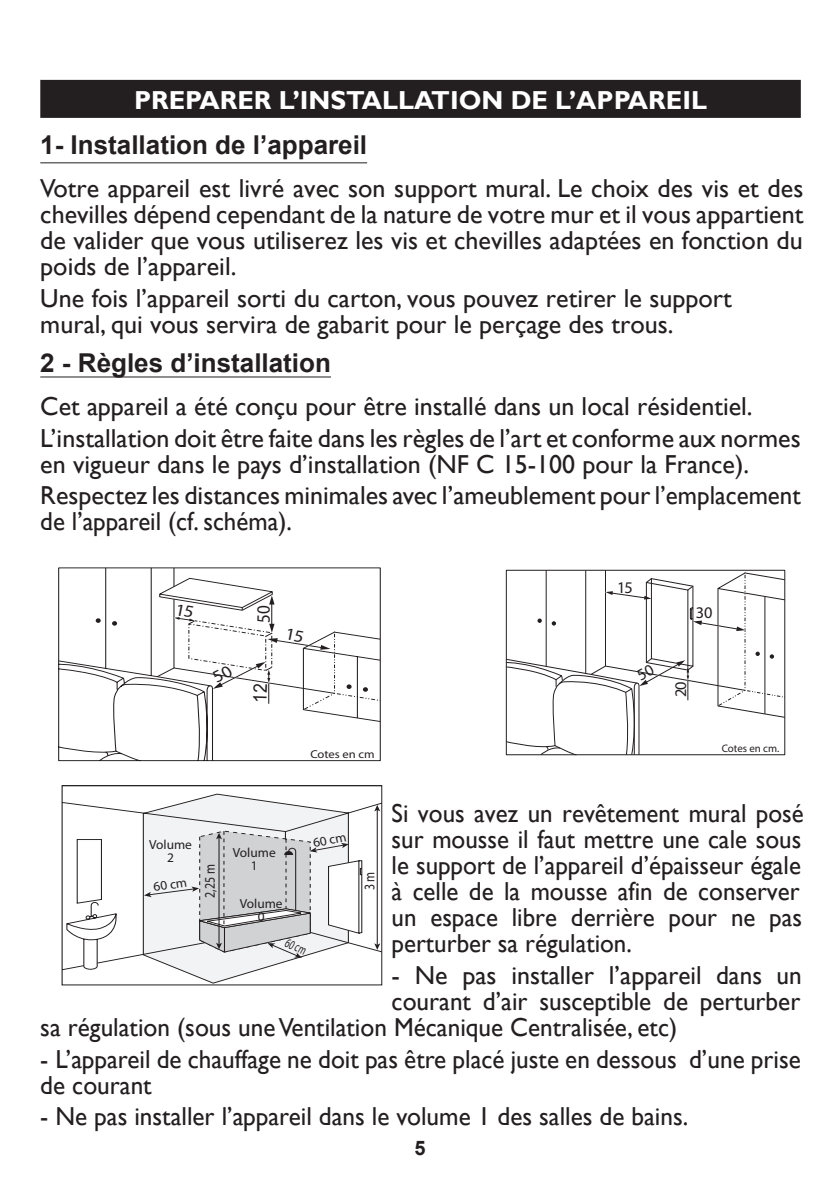
<style>
.page{position:relative;width:840px;height:1191px;background:#fff}
.page>*{position:absolute;margin:0;border:0;box-sizing:border-box;transform-origin:0 0}
.t1{font:26px/26px "Gill Sans";color:#231f20}
.t2{font:26px/26px "Gill Sans";color:#231f20;scale:.96 1}
.t3{font:700 26px "Arial";color:#231f20}
.t4{font:700 26px "Gill Sans";color:#fff}
.t5{font:700 20px "Arial";color:#231f20}
.t6{font:18.8px "Helvetica";color:#231f20;scale:.91 1}
.t7{font:16.4px "Helvetica";color:#231f20}
.t8{font:14.6px "Helvetica Neue";color:#231f20;scale:.81 1}
.t9{font:13.4px "Helvetica Neue";color:#231f20;scale:.64 1}
.t10{font:13.2px/13.2px "Helvetica Neue";color:#231f20;text-align:center}
.t11{font:11.4px "Myriad Pro";color:#231f20;scale:1.1 1}
.t12{font:10.8px "Myriad Pro";color:#231f20}
</style>
<div class="page">
<div style="left:40px;top:80px;width:760px;height:38px;background:#231f20"></div>
<hr style="left:40px;top:162px;width:327px;height:1px;background:#231f20">
<hr style="left:40px;top:376px;width:291px;height:1px;background:#231f20">
<svg style="left:58px;top:722px;width:322px;height:39px"></svg>
<svg style="left:64px;top:793px;width:316px;height:177px"></svg>
<svg style="left:66px;top:901px;width:53px;height:69px"></svg>
<svg style="left:143px;top:794px;width:219px;height:189px"></svg>
<div style="left:62px;top:785px;width:320px;height:200px;border:1px solid #231f20"></div>
<svg style="left:58px;top:567px;width:322px;height:155px"></svg>
<svg style="left:505px;top:569px;width:280px;height:187px"></svg>
<p class="t4" style="left:134px;top:84px;width:574px">PREPARER L’INSTALLATION DE L’APPAREIL</p>
<p class="t3" style="left:40px;top:126px;width:328px">1- Installation de l’appareil</p>
<p class="t1" style="left:40px;top:176px;width:764px;text-align:justify">Votre appareil est livré avec son support mural. Le choix des vis et des chevilles dépend cependant de la nature de votre mur et il vous appartient de valider que vous utiliserez les vis et chevilles adaptées en fonction du poids de l’appareil.</p>
<p class="t1" style="left:40px;top:285px;width:692px">Une fois l’appareil sorti du carton, vous pouvez retirer le support mural, qui vous servira de gabarit pour le perçage des trous.</p>
<p class="t3" style="left:40px;top:344px;width:292px">2 - Règles d’installation</p>
<p class="t1" style="left:40px;top:391px;width:761px;line-height:31.6px">Cet appareil a été conçu pour être installé dans un local résidentiel.<br>L’installation doit être faite dans les règles de l’art et conforme aux normes</p>
<p class="t1" style="left:40px;top:448px;width:761px;line-height:31.6px">en vigueur dans le pays d’installation (NF C 15-100 pour la France).<br>Respectez les distances minimales avec l’ameublement pour l’emplacement</p>
<p class="t2" style="left:40px;top:509px;width:263px">de l’appareil (cf. schéma).</p>
<p class="t6" style="left:252px;top:623px;width:21px;rotate:-90deg">50</p>
<p class="t6" style="left:249px;top:702px;width:20px;rotate:-90deg">12</p>
<p class="t11" style="left:310px;top:747px;width:60px">Cotes en cm</p>
<p class="t7" style="left:616px;top:577px;width:17px">15</p>
<p class="t7" style="left:695px;top:602px;width:18px">30</p>
<p class="t7" style="left:670px;top:697px;width:17px;rotate:-90deg">20</p>
<p class="t12" style="left:721px;top:741px;width:59px">Cotes en cm.</p>
<p class="t2" style="left:391px;top:801px;width:430px">Si vous avez un revêtement mural posé sur mousse il faut mettre une cale sous le support de l’appareil d’épaisseur égale à celle de la mousse afin de conserver un espace libre derrière pour ne pas perturber sa régulation.</p>
<p class="t1" style="left:391px;top:962px;width:411px">- Ne pas installer l’appareil dans un</p>
<p class="t1" style="left:391px;top:988px;width:410px">courant d’air susceptible de perturber</p>
<p class="t1" style="left:40px;top:1014px;width:638px">sa régulation (sous une Ventilation Mécanique Centralisée, etc)</p>
<p class="t1" style="left:40px;top:1046px;width:761px">- L’appareil de chauffage ne doit pas être placé juste en dessous d’une prise de courant</p>
<p class="t1" style="left:40px;top:1104px;width:649px">- Ne pas installer l’appareil dans le volume 1 des salles de bains.</p>
<p class="t10" style="left:312px;top:836px;width:35px;rotate:-10deg">60 cm</p>
<p class="t10" style="left:149px;top:837px;width:44px">Volume<br>2</p>
<p class="t10" style="left:233px;top:846px;width:44px">Volume<br>1</p>
<p class="t8" style="left:201px;top:897px;width:43px;rotate:-90deg">2,25 m</p>
<p class="t8" style="left:360px;top:890px;width:25px;rotate:-90deg">3 m</p>
<p class="t10" style="left:153px;top:879px;width:35px;rotate:-7deg">60 cm</p>
<p class="t10" style="left:240px;top:896px;width:44px">Volume<br>0</p>
<p class="t9" style="left:289px;top:934px;width:36px;rotate:24deg">60 cm</p>
<p class="t5" style="left:414px;top:1133px;width:13px">5</p>
</div>
